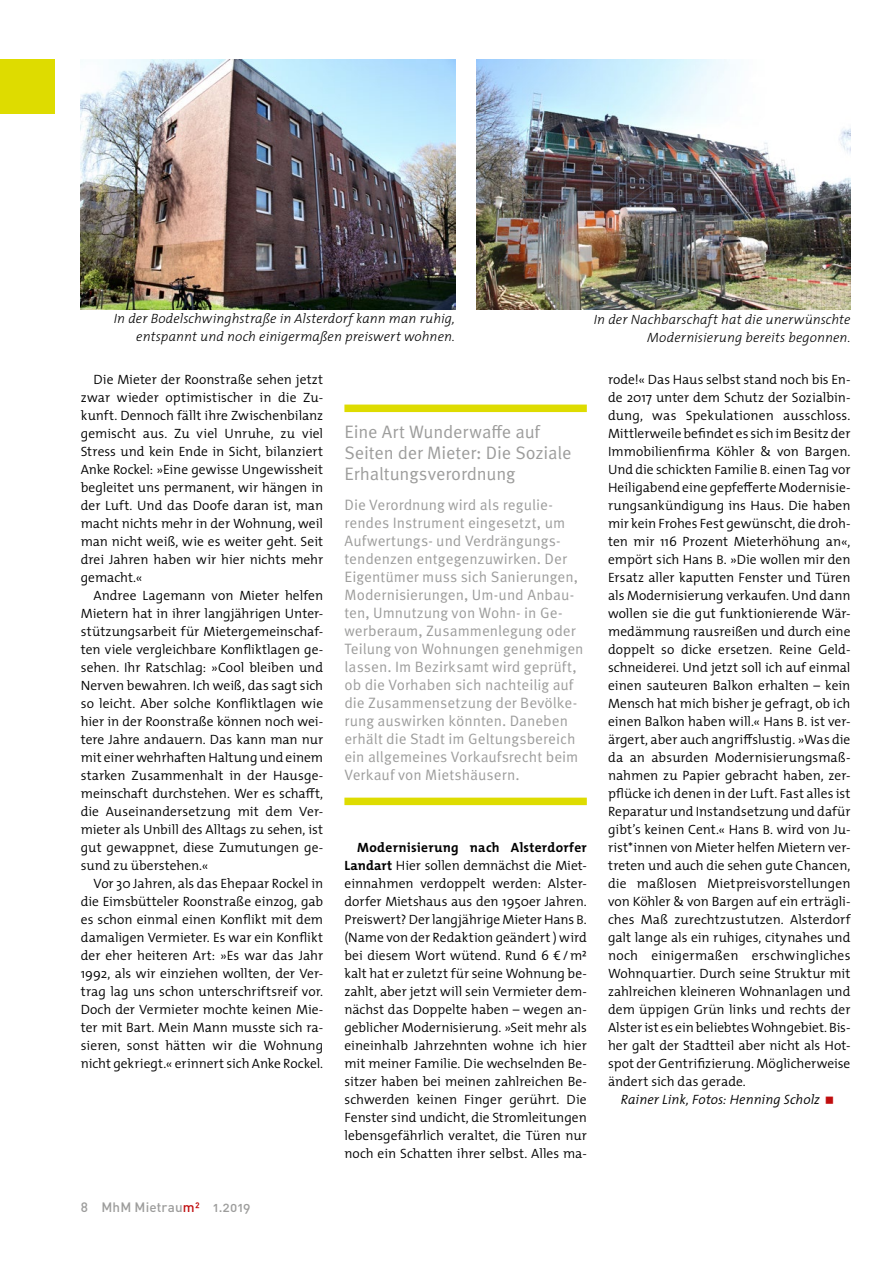
<style>
.page{position:relative;width:893px;height:1263px;background:#fff}
.page>*{position:absolute;margin:0;border:0;box-sizing:border-box;transform-origin:0 0}
.t1{font:18px/21px "Meta Pro";letter-spacing:-.01em;color:#9d9d9c}
.t2{font:15px/18px "Meta Pro";color:#9d9d9c}
.t3{font:300 13.5px/18px "The Mix";color:#000;text-align:justify}
.t4{font:italic 300 13.5px/18px "The Mix";letter-spacing:.005em;color:#000;text-align:right}
.t5{font:italic 300 13.5px "The Mix";color:#000}
.t6{font:500 13.5px "DIN Pro";letter-spacing:.01em;color:#9d9d9c}
.s1{color:#c00d0e}
.s2{font-weight:700}
.s3{font-size:12.75px}
</style>
<div class="page">
<div style="left:344px;top:405px;width:243px;height:7px;background:#dedc00"></div>
<div style="left:344px;top:798px;width:243px;height:7px;background:#dedc00"></div>
<img style="left:81px;top:60px;width:374px;height:249px">
<img style="left:476px;top:60px;width:374px;height:249px">
<div style="left:0;top:60px;width:54px;height:54px;background:#dedc00"></div>
<p class="t4" style="left:114px;top:309px;width:343px">In der Bodelschwinghstraße in Alsterdorf kann man ruhig, entspannt und noch einigermaßen preiswert wohnen.</p>
<p class="t4" style="left:594px;top:310px;width:258px">In der Nachbarschaft hat die unerwünschte<br>Modernisierung bereits begonnen.</p>
<p class="t3" style="left:81px;top:370px;width:244px;text-indent:13px">Die Mieter der Roonstraße sehen jetzt zwar wieder optimistischer in die Zu&shy;kunft. Dennoch fällt ihre Zwischenbilanz gemischt aus. Zu viel Unruhe, zu viel Stress und kein Ende in Sicht, bilanziert Anke Rockel: »Eine gewisse Ungewissheit begleitet uns permanent, wir hängen in der Luft. Und das Doofe daran ist, man macht nichts mehr in der Wohnung, weil man nicht weiß, wie es weiter geht. Seit drei Jahren haben wir hier nichts mehr gemacht.«</p>
<p class="t3" style="left:81px;top:585px;width:244px;text-indent:13px">Andree Lagemann von Mieter helfen Mietern hat in ihrer langjährigen Unter&shy;stützungsarbeit für Mietergemeinschaf&shy;ten viele vergleichbare Konfliktlagen ge&shy;sehen. Ihr Ratschlag: »Cool bleiben und Nerven bewahren. Ich weiß, das sagt sich so leicht. Aber solche Konfliktlagen wie hier in der Roonstraße können noch wei&shy;tere Jahre andauern. Das kann man nur mit einer wehrhaften Haltung und einem starken Zusammenhalt in der Hausge&shy;meinschaft durchstehen. Wer es schafft, die Auseinandersetzung mit dem Ver&shy;mieter als Unbill des Alltags zu sehen, ist gut gewappnet, diese Zumutungen ge&shy;sund zu überstehen.«</p>
<p class="t3" style="left:81px;top:873px;width:244px;text-indent:13px">Vor 30 Jahren, als das Ehepaar Rockel in die Eimsbütteler Roonstraße einzog, gab es schon einmal einen Konflikt mit dem damaligen Vermieter. Es war ein Konflikt der eher heiteren Art: »Es war das Jahr 1992, als wir einziehen wollten, der Ver&shy;trag lag uns schon unterschriftsreif vor.<br>Doch der Vermieter mochte keinen Mie&shy;ter mit Bart. Mein Mann musste sich ra&shy;sieren, sonst hätten wir die Wohnung nicht gekriegt.« erinnert sich Anke Rockel.</p>
<p class="t6" style="left:81px;top:1197px;width:171px">8 MhM Mietrau<span class="s1">m²</span> 1.2019</p>
<h1 class="t1" style="left:344px;top:421px;width:228px">Eine Art Wunderwaffe auf<br>Seiten der Mieter: Die Soziale<br>Erhaltungsverordnung</h1>
<p class="t2" style="left:344px;top:496px;width:241px">Die Verordnung wird als regulie&shy;rendes Instrument eingesetzt, um Aufwertungs- und Verdrängungs&shy;tendenzen entgegenzuwirken. Der Eigentümer muss sich Sanierungen, Modernisierungen, Um-und Anbau&shy;ten, Umnutzung von Wohn- in Ge&shy;werberaum, Zusammenlegung oder Teilung von Wohnungen genehmigen lassen. Im Bezirksamt wird geprüft, ob die Vorhaben sich nachteilig auf die Zusammensetzung der Bevölke&shy;rung auswirken könnten. Daneben erhält die Stadt im Geltungsbereich ein allgemeines Vorkaufsrecht beim Verkauf von Mietshäusern.</p>
<p class="t3" style="left:344px;top:838px;width:244px;text-indent:13px"><span class="s2">Modernisierung nach Alsterdorfer Landart</span> Hier sollen demnächst die Miet&shy;einnahmen verdoppelt werden: Alster&shy;dorfer Mietshaus aus den 1950er Jahren.<br>Preiswert? Der langjährige Mieter Hans <span class="s3">B</span>. (Name von der Redaktion geändert ) wird bei diesem Wort wütend. Rund 6 €/m² kalt hat er zuletzt für seine Wohnung be&shy;zahlt, aber jetzt will sein Vermieter dem&shy;nächst das Doppelte haben – wegen an&shy;geblicher Modernisierung. »Seit mehr als eineinhalb Jahrzehnten wohne ich hier mit meiner Familie. Die wechselnden Be&shy;sitzer haben bei meinen zahlreichen Be&shy;schwerden keinen Finger gerührt. Die Fenster sind undicht, die Stromleitungen lebensgefährlich veraltet, die Türen nur noch ein Schatten ihrer selbst. Alles ma-</p>
<p class="t3" style="left:608px;top:369px;width:244px">rode!« Das Haus selbst stand noch bis En&shy;de 2017 unter dem Schutz der Sozialbin&shy;dung, was Spekulationen ausschloss.<br>Mittlerweile befindet es sich im Besitz der Immobilienfirma Köhler &amp; von Bargen.<br>Und die schickten Familie <span class="s3">B</span>. einen Tag vor Heiligabend eine gepfefferte Modernisie&shy;rungsankündigung ins Haus. Die haben mir kein Frohes Fest gewünscht, die droh&shy;ten mir 116 Prozent Mieterhöhung an«, empört sich Hans <span class="s3">B</span>. »Die wollen mir den Ersatz aller kaputten Fenster und Türen als Modernisierung verkaufen. Und dann wollen sie die gut funktionierende Wär&shy;medämmung rausreißen und durch eine doppelt so dicke ersetzen. Reine Geld&shy;schneiderei. Und jetzt soll ich auf einmal einen sauteuren Balkon erhalten – kein Mensch hat mich bisher je gefragt, ob ich einen Balkon haben will.« Hans <span class="s3">B</span>. ist ver&shy;ärgert, aber auch angriffslustig. »Was die da an absurden Modernisierungsmaß&shy;nahmen zu Papier gebracht haben, zer&shy;pflücke ich denen in der Luft. Fast alles ist Reparatur und Instandsetzung und dafür gibt’s keinen Cent.« Hans <span class="s3">B</span>. wird von Ju&shy;rist*innen von Mieter helfen Mietern ver&shy;treten und auch die sehen gute Chancen, die maßlosen Mietpreisvorstellungen von Köhler &amp; von Bargen auf ein erträgli&shy;ches Maß zurechtzustutzen. Alsterdorf galt lange als ein ruhiges, citynahes und noch einigermaßen erschwingliches Wohnquartier. Durch seine Struktur mit zahlreichen kleineren Wohnanlagen und dem üppigen Grün links und rechts der Alster ist es ein beliebtes Wohngebiet. Bis&shy;her galt der Stadtteil aber nicht als Hot&shy;spot der Gentrifizierung. Möglicherweise ändert sich das gerade.</p>
<p class="t5" style="left:621px;top:1088px;width:201px">Rainer Link, Fotos: Henning Scholz</p>
</div>
